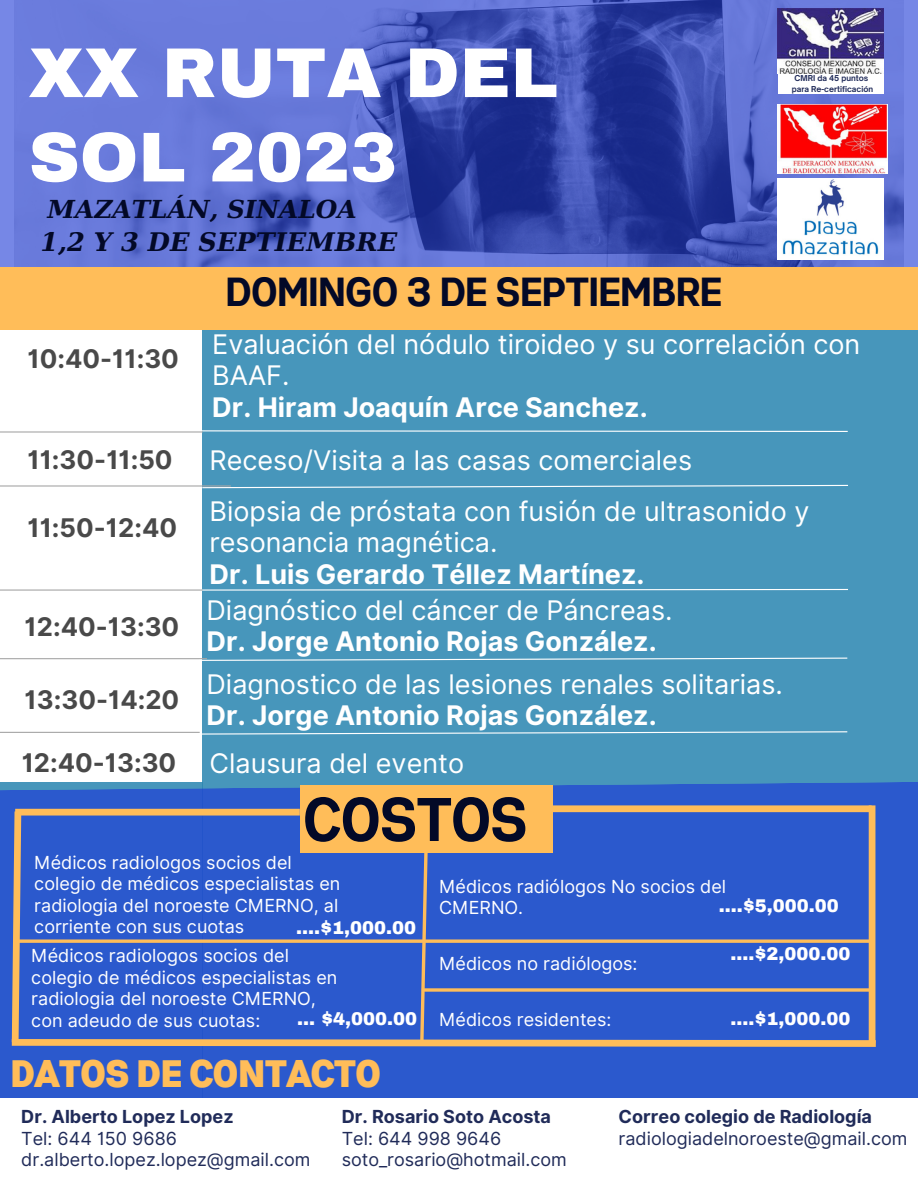
<style>
.page{position:relative;width:918px;height:1188px;background:#fff}
.page>*{position:absolute;margin:0;border:0;box-sizing:border-box;transform-origin:0 0}
.t1{font:900 70.5px/84.3px "Archivo";color:#fff}
.t2{font:700 61.35px "Gabriel Sans Cond";color:#030927}
.t3{font:700 40.5px "Gabriel Sans Cond";color:#030927}
.t4{font:900 38.25px "Gabriel Sans Cond";color:#ffbd59}
.t5{font:27px/31.5px "Inter";color:#fff}
.t6{font:700 27px "Inter";color:#fff}
.t7{font:700 25.65px "Inter";color:#494949}
.t8{font:italic 700 25.65px "DejaVu Serif";color:#030927}
.t9{font:italic 700 24.9px "DejaVu Serif";color:#030927}
.t10{font:18px/21.3px "Inter";color:#fff}
.t11{font:18px "Inter";color:#202b59}
.t12{font:700 18px "Inter";color:#202b59}
.t13{font:900 18px "Archivo";color:#fff}
.t14{font:700 7.8px "Open Sauce One";color:#202b59}
</style>
<div class="page">
<svg style="left:0;top:0;width:918px;height:267px;background:#5163c3"></svg>
<div style="left:202px;top:276px;width:716px;height:912px;background:#4796bb"></div>
<div style="left:0;top:267px;width:918px;height:62px;background:#ffbd59"></div>
<svg style="left:202px;top:430px;width:646px;height:2px"></svg>
<hr style="left:0;top:431px;width:203px;height:2px;background:#a6a6a6">
<hr style="left:0;top:485px;width:231px;height:2px;background:#a6a6a6">
<svg style="left:201px;top:484px;width:647px;height:5px"></svg>
<hr style="left:0;top:589px;width:203px;height:2px;background:#a6a6a6">
<svg style="left:201px;top:588px;width:647px;height:3px"></svg>
<hr style="left:0;top:658px;width:207px;height:1px;background:#a6a6a6">
<svg style="left:198px;top:657px;width:650px;height:4px"></svg>
<hr style="left:0;top:732px;width:200px;height:1px;background:#a6a6a6">
<svg style="left:198px;top:731px;width:650px;height:4px"></svg>
<div style="left:0;top:782px;width:918px;height:317px;background:#2b59cd"></div>
<div style="left:300px;top:785px;width:252px;height:67px;background:#ffbd59"></div>
<div style="left:778px;top:67px;width:105px;height:26px;background:#fff"></div>
<img style="left:778px;top:8px;width:106px;height:66px">
<img style="left:778px;top:179px;width:106px;height:81px">
<img style="left:778px;top:104px;width:109px;height:70px">
<svg style="left:5px;top:805px;width:878px;height:245px;background:#4766bd"></svg>
<svg style="left:422px;top:988px;width:450px;height:4px;background:#dead6a"></svg>
<div style="left:0;top:1099px;width:918px;height:89px;background:#fff"></div>
<p class="t1" style="left:29px;top:31px;width:531px">XX RUTA DEL<br>SOL 2023</p>
<p class="t9" style="left:48px;top:194px;width:311px">MAZATLÁN, SINALOA</p>
<p class="t8" style="left:40px;top:227px;width:359px">1,2 Y 3 DE SEPTIEMBRE</p>
<p class="t3" style="left:227px;top:274px;width:498px">DOMINGO 3 DE SEPTIEMBRE</p>
<p class="t5" style="left:212px;top:328px;width:650px">Evaluación del nódulo tiroideo y su correlación con<br>BAAF.</p>
<p class="t6" style="left:212px;top:391px;width:437px">Dr. Hiram Joaquín Arce Sanchez.</p>
<p class="t14" style="left:794px;top:73px;width:75px">CMRI da 45 puntos</p>
<p class="t14" style="left:792px;top:84px;width:83px">para Re-certificación</p>
<p class="t7" style="left:28px;top:344px;width:153px">10:40-11:30</p>
<p class="t7" style="left:28px;top:444px;width:147px">11:30-11:50</p>
<p class="t5" style="left:210px;top:444px;width:484px">Receso/Visita a las casas comerciales</p>
<p class="t7" style="left:28px;top:512px;width:151px">11:50-12:40</p>
<p class="t7" style="left:25px;top:611px;width:156px">12:40-13:30</p>
<p class="t7" style="left:25px;top:685px;width:156px">13:30-14:20</p>
<p class="t5" style="left:210px;top:495px;width:602px">Biopsia de próstata con fusión de ultrasonido y resonancia magnética.</p>
<p class="t6" style="left:210px;top:558px;width:436px">Dr. Luis Gerardo Téllez Martínez.</p>
<p class="t5" style="left:207px;top:594px;width:468px">Diagnóstico del cáncer de Páncreas.</p>
<p class="t6" style="left:207px;top:625px;width:452px">Dr. Jorge Antonio Rojas González.</p>
<p class="t5" style="left:207px;top:668px;width:578px">Diagnostico de las lesiones renales solitarias.</p>
<p class="t6" style="left:207px;top:699px;width:452px">Dr. Jorge Antonio Rojas González.</p>
<p class="t7" style="left:22px;top:748px;width:156px">12:40-13:30</p>
<p class="t5" style="left:210px;top:748px;width:256px">Clausura del evento</p>
<p class="t2" style="left:305px;top:792px;width:225px">COSTOS</p>
<p class="t10" style="left:34px;top:852px;width:308px">Médicos radiologos socios del colegio de médicos especialistas en radiologia del noroeste CMERNO, al corriente con sus cuotas</p>
<p class="t10" style="left:439px;top:875px;width:288px">Médicos radiólogos No socios del<br>CMERNO.</p>
<p class="t13" style="left:719px;top:896px;width:122px">....$5,000.00</p>
<p class="t13" style="left:296px;top:918px;width:122px">....$1,000.00</p>
<p class="t10" style="left:31px;top:945px;width:308px">Médicos radiologos socios del colegio de médicos especialistas en radiologia del noroeste CMERNO, con adeudo de sus cuotas:</p>
<p class="t13" style="left:731px;top:944px;width:122px">....$2,000.00</p>
<p class="t10" style="left:439px;top:953px;width:200px">Médicos no radiólogos:</p>
<p class="t10" style="left:439px;top:1009px;width:174px">Médicos residentes:</p>
<p class="t13" style="left:731px;top:1010px;width:122px">....$1,000.00</p>
<p class="t13" style="left:297px;top:1010px;width:122px">... $4,000.00</p>
<p class="t4" style="left:12px;top:1057px;width:372px">DATOS DE CONTACTO</p>
<p class="t12" style="left:21px;top:1106px;width:214px">Dr. Alberto Lopez Lopez</p>
<p class="t11" style="left:21px;top:1127px;width:157px">Tel: 644 150 9686</p>
<p class="t11" style="left:21px;top:1149px;width:291px">dr.alberto.lopez.lopez@gmail.com</p>
<p class="t12" style="left:342px;top:1106px;width:211px">Dr. Rosario Soto Acosta</p>
<p class="t11" style="left:342px;top:1127px;width:161px">Tel: 644 998 9646</p>
<p class="t11" style="left:342px;top:1149px;width:227px">soto_rosario@hotmail.com</p>
<p class="t12" style="left:619px;top:1106px;width:255px">Correo colegio de Radiología</p>
<p class="t11" style="left:619px;top:1127px;width:290px">radiologiadelnoroeste@gmail.com</p>
</div>
